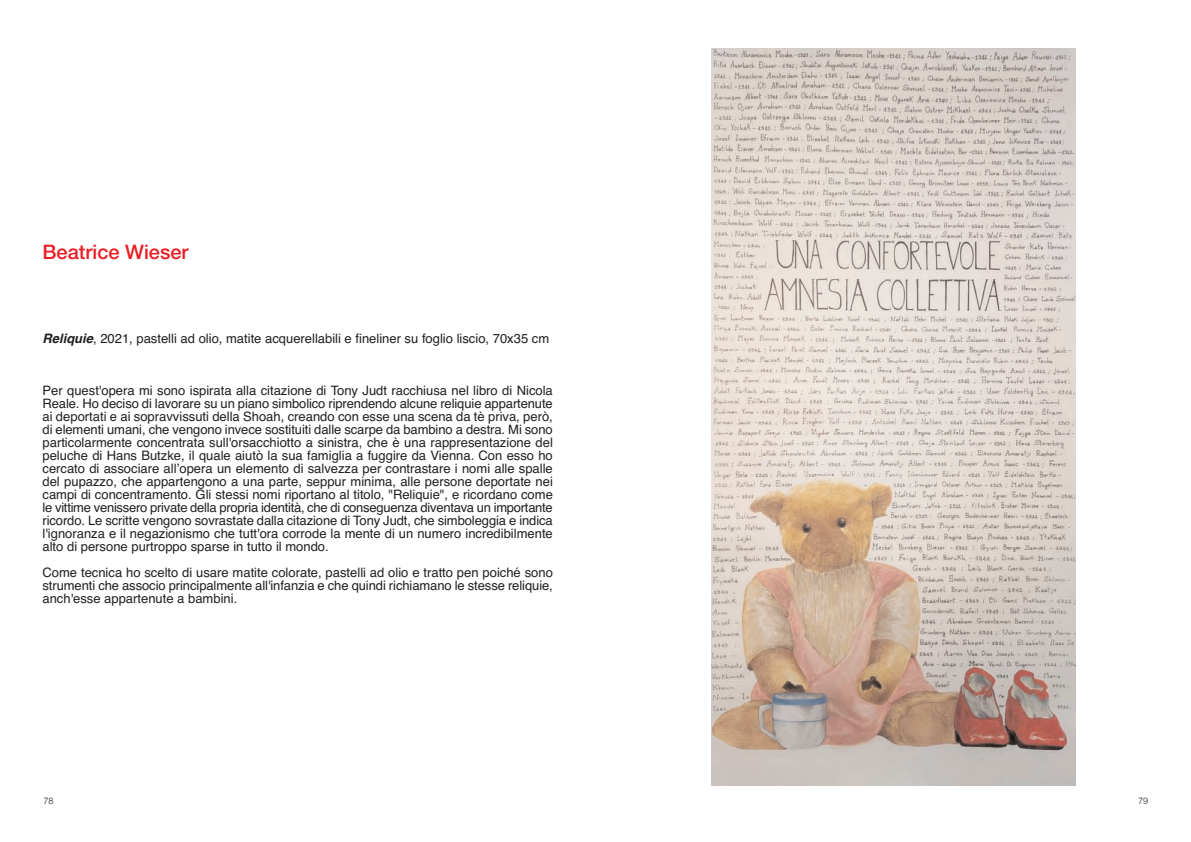
<style>
.page{position:relative;width:1191px;height:842px;background:#fff}
.page>*{position:absolute;margin:0;border:0;box-sizing:border-box;transform-origin:0 0}
.t1{font:500 20px "Helvetica Neue";color:#ea1e24}
.t2{font:13px/13px "Helvetica";color:#231f20;text-align:justify}
.t3{font:300 9px "Helvetica";color:#231f20}
.s1{font-weight:700;font-style:italic}
</style>
<div class="page">
<img style="left:711px;top:48px;width:364px;height:737px">
<h1 class="t1" style="left:43px;top:244px;width:147px">Beatrice Wieser</h1>
<p class="t2" style="left:43px;top:333px;width:508px"><span class="s1">Reliquie</span>, 2021, pastelli ad olio, matite acquerellabili e fineliner su foglio liscio, 70x35 cm</p>
<p class="t2" style="left:43px;top:385px;width:512px">Per quest'opera mi sono ispirata alla citazione di Tony Judt racchiusa nel libro di Nicola Reale. Ho deciso di lavorare su un piano simbolico riprendendo alcune reliquie appartenute ai deportati e ai sopravvissuti della Shoah, creando con esse una scena da tè priva, però, di elementi umani, che vengono invece sostituiti dalle scarpe da bambino a destra. Mi sono particolarmente concentrata sull'orsacchiotto a sinistra, che è una rappresentazione del peluche di Hans Butzke, il quale aiutò la sua famiglia a fuggire da Vienna. Con esso ho cercato di associare allʼopera un elemento di salvezza per contrastare i nomi alle spalle del pupazzo, che appartengono a una parte, seppur minima, alle persone deportate nei campi di concentramento. Gli stessi nomi riportano al titolo, "Reliquie", e ricordano come le vittime venissero private della propria identità, che di conseguenza diventava un importante ricordo. Le scritte vengono sovrastate dalla citazione di Tony Judt, che simboleggia e indica l'ignoranza e il negazionismo che tutt'ora corrode la mente di un numero incredibilmente alto di persone purtroppo sparse in tutto il mondo.</p>
<p class="t2" style="left:43px;top:567px;width:512px">Come tecnica ho scelto di usare matite colorate, pastelli ad olio e tratto pen poiché sono strumenti che associo principalmente all'infanzia e che quindi richiamano le stesse reliquie, anch'esse appartenute a bambini.</p>
<p class="t3" style="left:44px;top:797px;width:12px">78</p>
<p class="t3" style="left:1138px;top:797px;width:12px">79</p>
</div>
